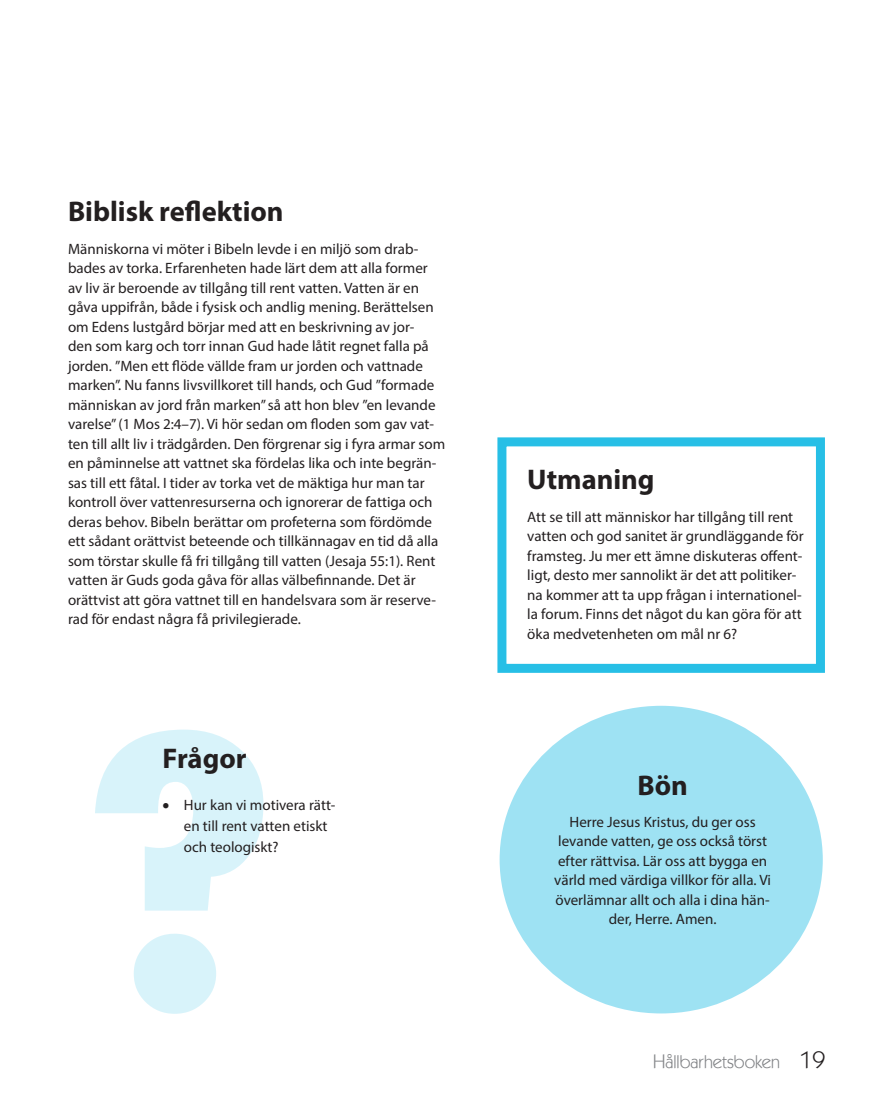
<style>
.page{position:relative;width:893px;height:1106px;background:#fff}
.page>*{position:absolute;margin:0;border:0;box-sizing:border-box;transform-origin:0 0}
.underrubrik{font:700 28.5px "Myriad Pro";color:#231f20}
.t1{font:18px "Kabel IT Cby BT";color:#828487}
.Brödtext{font:15px/19.5px "Myriad Pro";color:#231f20}
.s1{font-size:19.5px}
.s2{font-size:24px;color:#231f20}
</style>
<div class="page">
<div style="left:497px;top:437px;width:328px;height:236px;border:9px solid #27bfe6"></div>
<div style="left:500px;top:705px;width:323px;height:308px;background:#9ee2f3;border-radius:50%"></div>
<svg style="left:95px;top:729px;width:168px;height:284px"></svg>
<p class="underrubrik" style="left:68px;top:193px;width:217px">Biblisk reflektion</p>
<p class="Brödtext" style="left:68px;top:238px;width:379px">Människorna vi möter i Bibeln levde i en miljö som drab&shy;bades av torka. Erfarenheten hade lärt dem att alla former av liv är beroende av tillgång till rent vatten. Vatten är en gåva uppifrån, både i fysisk och andlig mening. Berättelsen om Edens lustgård börjar med att en beskrivning av jor-<br>den som karg och torr innan Gud hade låtit regnet falla på jorden. ”Men ett flöde vällde fram ur jorden och vattnade marken”. Nu fanns livsvillkoret till hands, och Gud ”formade människan av jord från marken” så att hon blev ”en levande varelse” (1 Mos 2:4–7). Vi hör sedan om floden som gav vat&shy;ten till allt liv i trädgården. Den förgrenar sig i fyra armar som en påminnelse att vattnet ska fördelas lika och inte begrän&shy;sas till ett fåtal. I tider av torka vet de mäktiga hur man tar kontroll över vattenresurserna och ignorerar de fattiga och deras behov. Bibeln berättar om profeterna som fördömde ett sådant orättvist beteende och tillkännagav en tid då alla som törstar skulle få fri tillgång till vatten (Jesaja 55:1). Rent vatten är Guds goda gåva för allas välbefinnande. Det är orättvist att göra vattnet till en handelsvara som är reserve&shy;rad för endast några få privilegierade.</p>
<p class="underrubrik" style="left:163px;top:740px;width:85px">Frågor</p>
<p class="Brödtext" style="left:184px;top:794px;width:153px;line-height:21px;text-indent:-21px">• Hur kan vi motivera rätt&shy;en till rent vatten etiskt och teologiskt?</p>
<p class="underrubrik" style="left:527px;top:461px;width:129px">Utmaning</p>
<p class="Brödtext" style="left:527px;top:506px;width:278px">Att se till att människor har tillgång till rent vatten och god sanitet är grundläggande för framsteg. Ju mer ett ämne diskuteras offent&shy;ligt, desto mer sannolikt är det att politiker&shy;na kommer att ta upp frågan i internationel&shy;la forum. Finns det något du kan göra för att öka medvetenheten om mål nr 6?</p>
<p class="underrubrik" style="left:637px;top:766px;width:52px">Bön</p>
<p class="Brödtext" style="left:554px;top:811px;width:218px;text-align:center">Herre Jesus Kristus, du ger oss levande vatten, ge oss också törst efter rättvisa. Lär oss att bygga en värld med värdiga villkor för alla. Vi överlämnar allt och alla i dina hän&shy;der, Herre. Amen.</p>
<p class="t1" style="left:653px;top:1050px;width:174px"><span class="s1">H</span>ållbarhetsboken <span class="s2">19</span></p>
</div>
